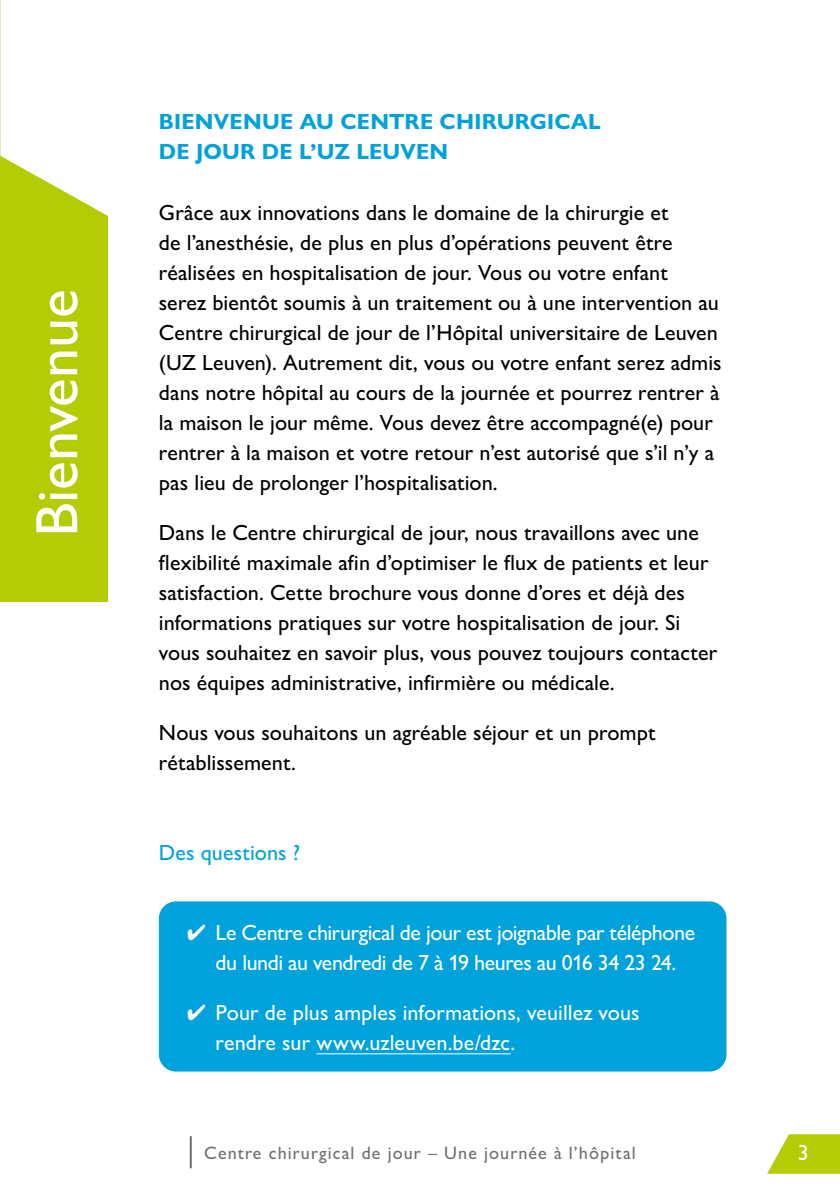
<style>
.page{position:relative;width:840px;height:1191px;background:#fff}
.page>*{position:absolute;margin:0;border:0;box-sizing:border-box;transform-origin:0 0}
.t1{font:500 60px "Gill Sans Nova";color:#fff}
.t2{font:500 22px/30px "Gill Sans Nova";color:#000}
.t3{font:500 22px/30px "Gill Sans Nova";letter-spacing:-.02em;color:#fff;text-align:center}
.t4{font:500 22px/30px "Gill Sans Nova";color:#fff}
.t5{font:700 22px/30px "Gill Sans Nova";letter-spacing:.01em;color:#00a2dc}
.t6{font:500 22px "Gill Sans Nova";letter-spacing:.005em;color:#00a2dc}
.t7{font:500 18px "Gill Sans Nova";letter-spacing:.06em;color:#706f6f}
</style>
<div class="page">
<svg style="left:767px;top:1134px;width:72px;height:39px"></svg>
<hr style="left:190px;top:1136px;width:2px;height:32px;background:#706f6f">
<div style="left:159px;top:901px;width:567px;height:170px;background:#00a2dc;border-radius:17px"></div>
<hr style="left:316px;top:1053px;width:194px;height:1px;background:#fff">
<svg style="left:0;top:0;width:1px;height:156px"></svg>
<div style="left:0;top:156px;width:108px;height:446px;background:#b4cc04"></div>
<h1 class="t1" style="left:20px;top:536px;width:249px;rotate:-90deg">Bienvenue</h1>
<p class="t5" style="left:159px;top:107px;width:443px">BIENVENUE AU CENTRE CHIRURGICAL<br>DE JOUR DE L’UZ LEUVEN</p>
<p class="t2" style="left:159px;top:197px;width:564px">Grâce aux innovations dans le domaine de la chirurgie et<br>de l’anesthésie, de plus en plus d’opérations peuvent être réalisées en hospitalisation de jour. Vous ou votre enfant<br>serez bientôt soumis à un traitement ou à une intervention au Centre chirurgical de jour de l’Hôpital universitaire de Leuven (UZ Leuven). Autrement dit, vous ou votre enfant serez admis dans notre hôpital au cours de la journée et pourrez rentrer à la maison le jour même. Vous devez être accompagné(e) pour rentrer à la maison et votre retour n’est autorisé que s’il n’y a pas lieu de prolonger l’hospitalisation.</p>
<p class="t2" style="left:159px;top:517px;width:559px">Dans le Centre chirurgical de jour, nous travaillons avec une flexibilité maximale afin d’optimiser le flux de patients et leur satisfaction. Cette brochure vous donne d’ores et déjà des informations pratiques sur votre hospitalisation de jour. Si vous souhaitez en savoir plus, vous pouvez toujours contacter nos équipes administrative, infirmière ou médicale.</p>
<p class="t2" style="left:159px;top:717px;width:498px">Nous vous souhaitons un agréable séjour et un prompt rétablissement.</p>
<p class="t6" style="left:159px;top:839px;width:143px">Des questions ?</p>
<p class="t3" style="left:187px;top:917px;width:509px">✔ Le Centre chirurgical de jour est joignable par téléphone du lundi au vendredi de 7 à 19 heures au 016 34 23 24.</p>
<p class="t4" style="left:215px;top:997px;width:425px;text-indent:-28px">✔ Pour de plus amples informations, veuillez vous rendre sur www.uzleuven.be/dzc.</p>
<p class="t7" style="left:204px;top:1141px;width:432px">Centre chirurgical de jour – Une journée à l’hôpital</p>
<p class="t3" style="left:797px;top:1137px;width:12px">3</p>
</div>
